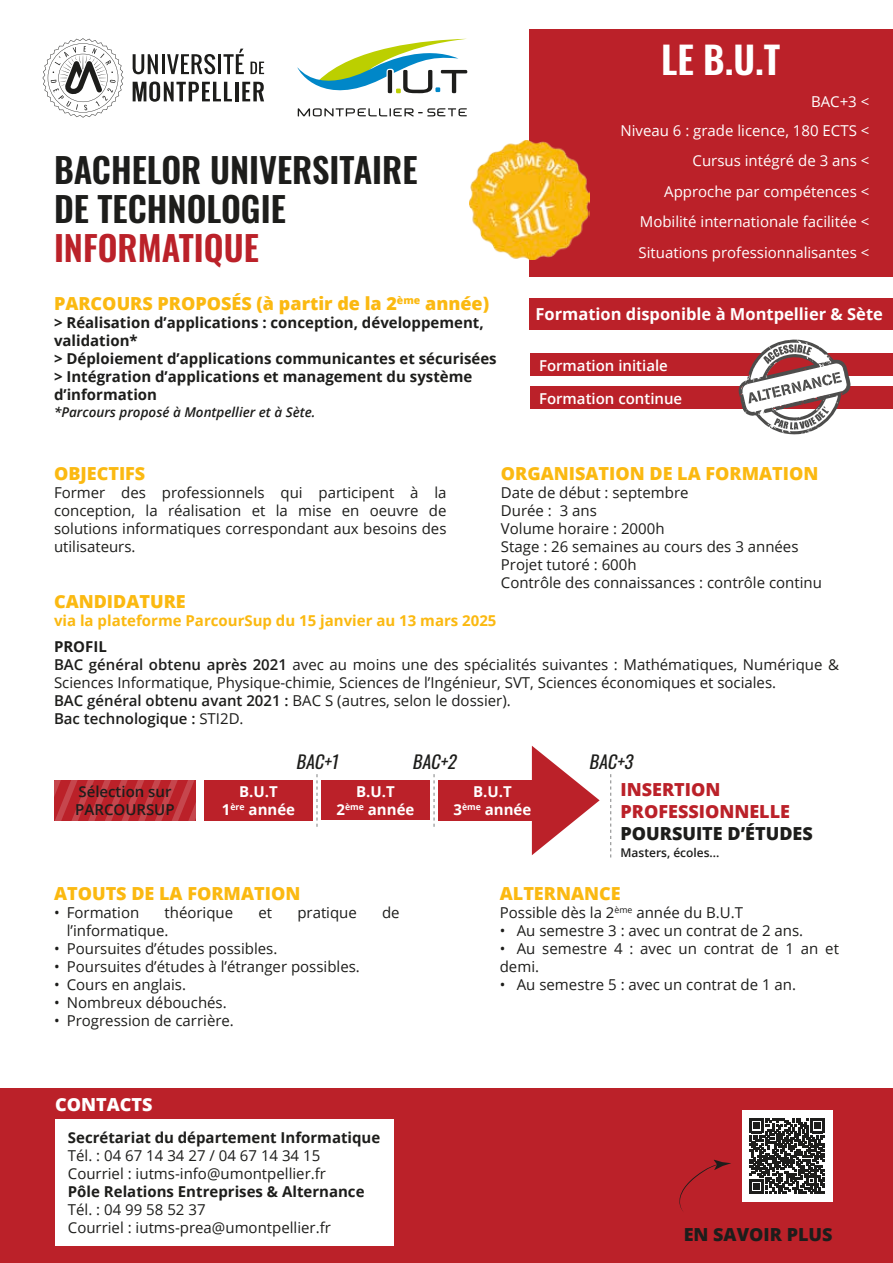
<style>
.page{position:relative;width:893px;height:1263px;background:#fff}
.page>*{position:absolute;margin:0;border:0;box-sizing:border-box;transform-origin:0 0}
.t1{font:600 37.5px "Oswald";color:#fff}
.t2{font:600 34.5px/39px "Oswald";color:#1d1d1b}
.t3{font:600 34.5px "Oswald";color:#bb2129}
.t4{font:800 18px "Open Sans";color:#fbb911}
.t5{font:800 18px "Open Sans";color:#1d1d1b}
.t6{font:800 18px/21.6px "Open Sans";color:#bb2129}
.t7{font:italic 18px "Oswald";color:#1d1d1b}
.t8{font:800 18px "Open Sans";color:#fff}
.t9{font:700 16.5px "Open Sans";color:#fff}
.t10{font:15px/18px "Open Sans";color:#1d1d1b}
.t11{font:700 15px/18px "Open Sans";color:#1d1d1b}
.t12{font:15px/31.2px "Open Sans";color:#fff}
.t13{font:700 15px "Open Sans";color:#fbb911}
.t14{font:700 15px/18px "Open Sans";color:#fff;text-align:center}
.t15{font:600 15px "Open Sans";color:#fff}
.t16{font:600 15px/18px "Open Sans";color:#1d1d1b}
.t17{font:italic 600 13.5px "Open Sans";color:#1d1d1b}
.t18{font:600 12px "Open Sans";color:#1d1d1b}
.s1{font-weight:700}
.s2{font-weight:600}
</style>
<div class="page">
<div style="left:0;top:1089px;width:893px;height:174px;background:#bb2129"></div>
<div style="left:530px;top:30px;width:363px;height:247px;background:#bb2129"></div>
<img style="left:470px;top:140px;width:119px;height:120px">
<div style="left:55px;top:1119px;width:338px;height:127px;background:#fff"></div>
<svg style="left:54px;top:780px;width:142px;height:40px"></svg>
<div style="left:742px;top:1110px;width:90px;height:92px;background:#fff"></div>
<svg style="left:679px;top:1159px;width:52px;height:52px"></svg>
<svg style="left:750px;top:1119px;width:74px;height:74px"></svg>
<div style="left:204px;top:780px;width:109px;height:40px;background:#bb2129"></div>
<div style="left:321px;top:780px;width:109px;height:40px;background:#bb2129"></div>
<div style="left:438px;top:780px;width:109px;height:40px;background:#bb2129"></div>
<svg style="left:532px;top:746px;width:68px;height:109px"></svg>
<svg style="left:610px;top:774px;width:1px;height:83px"></svg>
<svg style="left:434px;top:774px;width:1px;height:53px"></svg>
<svg style="left:317px;top:774px;width:1px;height:53px"></svg>
<hr style="left:218px;top:54px;width:3px;height:20px;background:#1d1d1b">
<svg style="left:223px;top:49px;width:21px;height:25px"></svg>
<hr style="left:235px;top:82px;width:3px;height:19px;background:#1d1d1b">
<svg style="left:242px;top:82px;width:22px;height:19px"></svg>
<svg style="left:251px;top:62px;width:13px;height:12px"></svg>
<svg style="left:167px;top:54px;width:48px;height:20px"></svg>
<svg style="left:133px;top:54px;width:25px;height:20px"></svg>
<hr style="left:162px;top:54px;width:3px;height:20px;background:#1d1d1b">
<svg style="left:133px;top:81px;width:99px;height:21px"></svg>
<svg style="left:43px;top:38px;width:80px;height:80px"></svg>
<svg style="left:297px;top:39px;width:171px;height:78px"></svg>
<div style="left:529px;top:298px;width:364px;height:32px;background:#bb2129"></div>
<div style="left:530px;top:353px;width:363px;height:23px;background:#bb2129"></div>
<div style="left:530px;top:386px;width:363px;height:23px;background:#bb2129"></div>
<svg style="left:739px;top:340px;width:111px;height:94px"></svg>
<h1 class="t1" style="left:661px;top:40px;width:121px">LE B.U.T</h1>
<p class="t12" style="left:811px;top:85px;width:60px">BAC+3 &lt;</p>
<h2 class="t2" style="left:54px;top:153px;width:365px">BACHELOR UNIVERSITAIRE<br>DE TECHNOLOGIE</h2>
<h2 class="t3" style="left:54px;top:230px;width:206px">INFORMATIQUE</h2>
<p class="t4" style="left:54px;top:290px;width:437px">PARCOURS PROPOSÉS (à partir de la 2<sup>ème</sup> année)</p>
<p class="t11" style="left:54px;top:314px;width:444px">&gt; Réalisation d’applications : conception, développement, validation*<br>&gt; Déploiement d’applications communicantes et sécurisées &gt; Intégration d’applications et management du système d’information</p>
<p class="t17" style="left:54px;top:402px;width:263px">*Parcours proposé à Montpellier et à Sète.</p>
<p class="t12" style="left:620px;top:115px;width:250px">Niveau 6 : grade licence, 180 ECTS &lt;</p>
<p class="t12" style="left:693px;top:144px;width:178px">Cursus intégré de 3 ans &lt;</p>
<p class="t12" style="left:664px;top:176px;width:207px">Approche par compétences &lt;</p>
<p class="t12" style="left:639px;top:205px;width:232px">Mobilité internationale facilitée &lt;<br>Situations professionnalisantes &lt;</p>
<p class="t9" style="left:535px;top:302px;width:349px">Formation disponible à Montpellier &amp; Sète</p>
<p class="t15" style="left:539px;top:355px;width:130px">Formation initiale</p>
<p class="t15" style="left:539px;top:388px;width:145px">Formation continue</p>
<p class="t4" style="left:54px;top:460px;width:93px">OBJECTIFS</p>
<p class="t10" style="left:54px;top:483px;width:394px;text-align:justify">Former des professionnels qui participent à la conception, la réalisation et la mise en oeuvre de solutions informatiques correspondant aux besoins des utilisateurs.</p>
<p class="t4" style="left:501px;top:460px;width:319px">ORGANISATION DE LA FORMATION</p>
<p class="t10" style="left:501px;top:483px;width:323px">Date de début : septembre<br>Durée : 3 ans<br>Volume horaire : 2000h<br>Stage : 26 semaines au cours des 3 années<br>Projet tutoré : 600h<br>Contrôle des connaissances : contrôle continu</p>
<p class="t4" style="left:54px;top:588px;width:133px">CANDIDATURE</p>
<p class="t13" style="left:54px;top:610px;width:444px">via la plateforme ParcourSup du 15 janvier au 13 mars 2025</p>
<p class="t10" style="left:54px;top:637px;width:787px"><span class="s1">PROFIL<br></span><span class="s2">BAC général obtenu après 2021</span> avec au moins une des spécialités suivantes : Mathématiques, Numérique &amp; Sciences Informatique, Physique-chimie, Sciences de l’Ingénieur, SVT, Sciences économiques et sociales.<br><span class="s2">BAC général obtenu avant 2021 :</span> BAC S (autres, selon le dossier).<br><span class="s2">Bac technologique :</span> STI2D.</p>
<p class="t7" style="left:296px;top:746px;width:49px">BAC+1</p>
<p class="t7" style="left:412px;top:746px;width:50px">BAC+2</p>
<p class="t7" style="left:589px;top:746px;width:50px">BAC+3</p>
<p class="t6" style="left:620px;top:778px;width:171px">INSERTION<br>PROFESSIONNELLE</p>
<p class="t5" style="left:620px;top:820px;width:194px">POURSUITE D’ÉTUDES</p>
<p class="t18" style="left:620px;top:845px;width:101px">Masters, écoles...</p>
<p class="t16" style="left:75px;top:782px;width:101px">Sélection sur<br>PARCOURSUP</p>
<p class="t14" style="left:337px;top:782px;width:79px">B.U.T<br>2<sup>ème</sup> année</p>
<p class="t14" style="left:453px;top:782px;width:79px">B.U.T<br>3<sup>ème</sup> année</p>
<p class="t14" style="left:222px;top:782px;width:75px">B.U.T<br>1<sup>ère</sup> année</p>
<p class="t4" style="left:54px;top:879px;width:248px">ATOUTS DE LA FORMATION</p>
<p class="t10" style="left:54px;top:903px;width:87px">• Formation</p>
<p class="t10" style="left:165px;top:903px;width:70px">théorique</p>
<p class="t10" style="left:258px;top:903px;width:15px">et</p>
<p class="t10" style="left:297px;top:903px;width:61px">pratique</p>
<p class="t10" style="left:382px;top:903px;width:19px">de</p>
<p class="t10" style="left:67px;top:921px;width:103px">l’informatique.</p>
<p class="t10" style="left:54px;top:939px;width:225px">• Poursuites d’études possibles.</p>
<p class="t10" style="left:54px;top:957px;width:307px">• Poursuites d’études à l’étranger possibles.</p>
<p class="t10" style="left:54px;top:975px;width:134px">• Cours en anglais.</p>
<p class="t10" style="left:54px;top:993px;width:174px">• Nombreux débouchés.</p>
<p class="t10" style="left:54px;top:1011px;width:181px">• Progression de carrière.</p>
<p class="t8" style="left:55px;top:1090px;width:99px">CONTACTS</p>
<p class="t11" style="left:68px;top:1128px;width:314px">Secrétariat du département Informatique</p>
<p class="t10" style="left:68px;top:1146px;width:260px">Tél. : 04 67 14 34 27 / 04 67 14 34 15<br>Courriel : iutms-info@umontpellier.fr</p>
<p class="t11" style="left:68px;top:1182px;width:298px">Pôle Relations Entreprises &amp; Alternance</p>
<p class="t10" style="left:68px;top:1200px;width:265px">Tél. : 04 99 58 52 37<br>Courriel : iutms-prea@umontpellier.fr</p>
<p class="t4" style="left:500px;top:879px;width:122px">ALTERNANCE</p>
<p class="t10" style="left:500px;top:903px;width:245px">Possible dès la 2<sup>ème</sup> année du B.U.T</p>
<p class="t10" style="left:500px;top:921px;width:305px">• Au semestre 3 : avec un contrat de 2 ans.</p>
<p class="t10" style="left:500px;top:939px;width:341px">• Au semestre 4 : avec un contrat de 1 an et demi.</p>
<p class="t10" style="left:500px;top:975px;width:298px">• Au semestre 5 : avec un contrat de 1 an.</p>
<p class="t5" style="left:684px;top:1220px;width:150px">EN SAVOIR PLUS</p>
</div>
